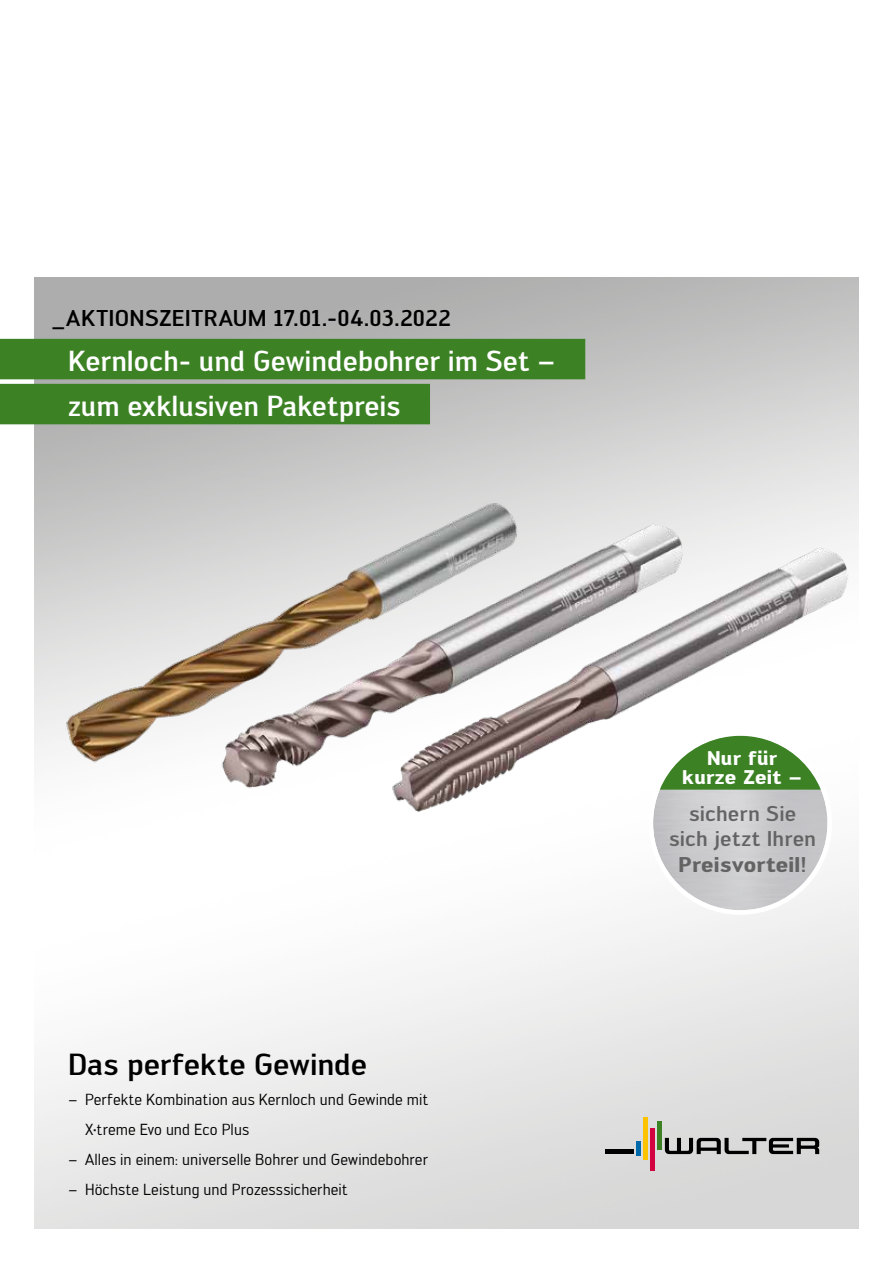
<style>
.page{position:relative;width:893px;height:1263px;background:#fff}
.page>*{position:absolute;margin:0;border:0;box-sizing:border-box;transform-origin:0 0}
.t1{font:500 30px "Walter PRO";color:#000}
.t2{font:500 28.5px/45px "Walter PRO";color:#fff}
.t3{font:500 22.5px "Walter PRO";letter-spacing:.01em;color:#000}
.t4{font:500 21px/25.5px "Walter PRO";letter-spacing:.005em;color:#646363;text-align:center}
.t5{font:700 19.5px/19px "Walter PRO";letter-spacing:.01em;color:#fff;text-align:center}
.t6{font:15.75px/30px "Walter PRO";letter-spacing:.005em;color:#000}
.s1{font-weight:500}
.s2{font-weight:700}
</style>
<div class="page">
<img style="left:34px;top:277px;width:825px;height:952px">
<div style="left:0;top:339px;width:585px;height:40px;background:#3c8225"></div>
<div style="left:0;top:384px;width:430px;height:40px;background:#3c8225"></div>
<hr style="left:644px;top:1118px;width:4px;height:42px;background:#fdc300">
<hr style="left:651px;top:1128px;width:4px;height:42px;background:#d30240">
<hr style="left:658px;top:1121px;width:4px;height:29px;background:#3c8225">
<hr style="left:605px;top:1149px;width:29px;height:4px;background:#000">
<div style="left:636px;top:1142px;width:5px;height:14px;background:#0069aa"></div>
<svg style="left:665px;top:1138px;width:154px;height:16px"></svg>
<img style="left:34px;top:462px;width:825px;height:374px">
<img style="left:653px;top:736px;width:174px;height:174px;border-radius:87px">
<svg style="left:659px;top:735px;width:163px;height:55px"></svg>
<div style="left:648px;top:731px;width:184px;height:184px;border:5px solid #fff;border-radius:50%"></div>
<h3 class="t3" style="left:51px;top:304px;width:401px">_AKTIONSZEITRAUM 17.01.-04.03.2022</h3>
<h2 class="t2" style="left:68px;top:337px;width:489px">Kernloch- und Gewindebohrer im Set – zum exklusiven Paketpreis</h2>
<h1 class="t1" style="left:68px;top:1045px;width:301px">Das perfekte Gewinde</h1>
<p class="t6" style="left:85px;top:1084px;width:345px;text-indent:-17px">– Perfekte Kombination aus Kernloch und Gewinde mit<br>X<span class="s1">·</span>treme Evo und Eco Plus</p>
<p class="t6" style="left:68px;top:1144px;width:361px">– Alles in einem: universelle Bohrer und Gewindebohrer</p>
<p class="t6" style="left:68px;top:1174px;width:281px">– Höchste Leistung und Prozesssicherheit</p>
<p class="t5" style="left:682px;top:747px;width:121px">Nur für kurze Zeit –</p>
<h3 class="t4" style="left:669px;top:800px;width:149px">sichern Sie sich jetzt Ihren<br><span class="s2">Preisvorteil</span>!</h3>
</div>
